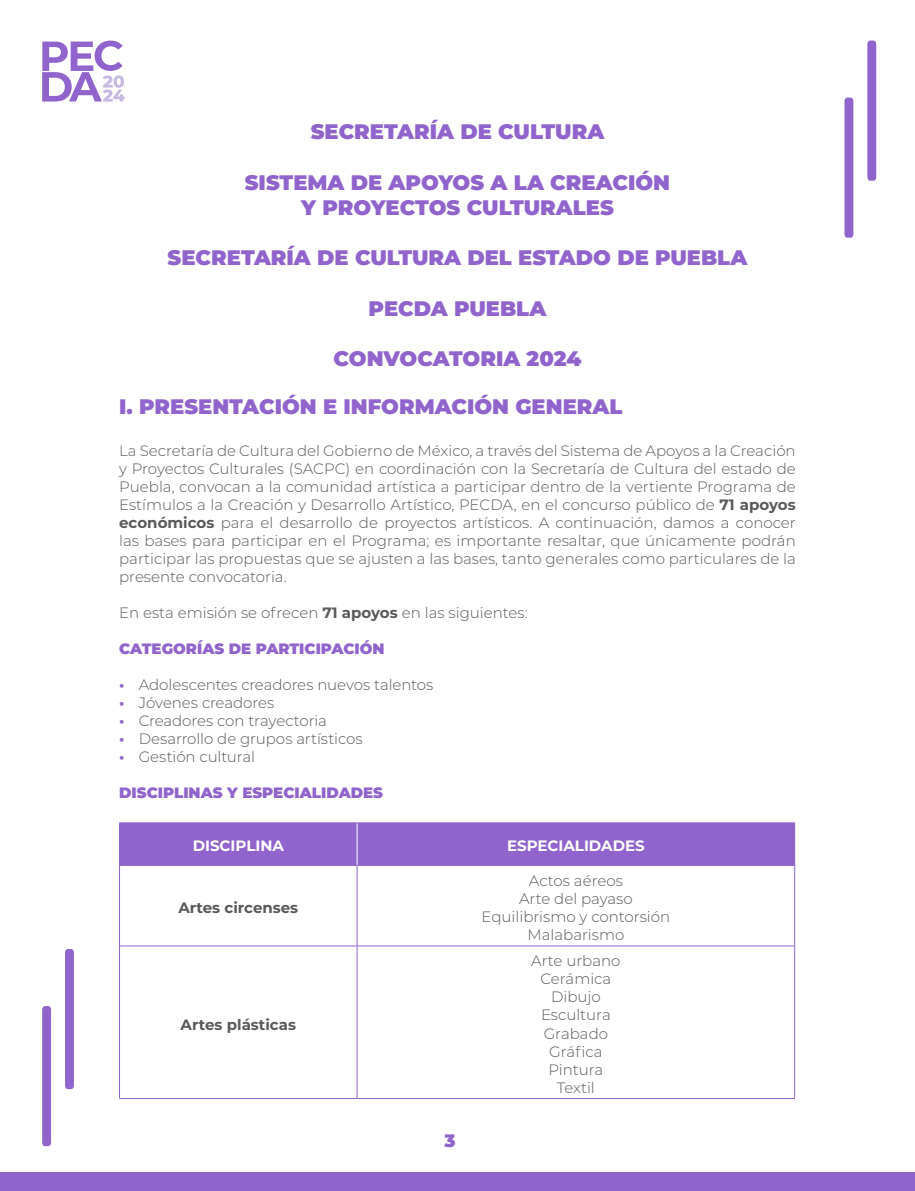
<style>
.page{position:relative;width:915px;height:1191px;background:#fff}
.page>*{position:absolute;margin:0;border:0;box-sizing:border-box;transform-origin:0 0}
.t1{font:900 21px/25.2px "Montserrat";color:#9064cc;text-align:center}
.t2{font:900 18px "Montserrat";color:#9064cc}
.t3{font:300 15px/18px "Montserrat";color:#58595b;text-align:center}
.t4{font:900 15px "Montserrat";color:#9064cc}
.t5{font:700 15px "Montserrat";color:#58595b}
.t6{font:700 15px "Montserrat";color:#fff}
.s1{font-weight:700}
.s2{font-weight:700;color:#9064cc}
</style>
<div class="page">
<div style="left:0;top:1172px;width:914px;height:19px;background:#9064cc"></div>
<svg style="left:867px;top:41px;width:8px;height:140px"></svg>
<svg style="left:844px;top:98px;width:9px;height:140px"></svg>
<svg style="left:65px;top:949px;width:9px;height:140px"></svg>
<svg style="left:42px;top:1006px;width:9px;height:140px"></svg>
<svg style="left:42px;top:41px;width:83px;height:61px"></svg>
<div style="left:120px;top:823px;width:674px;height:42px;background:#9064cc"></div>
<hr style="left:119px;top:865px;width:1px;height:80px;background:#9064cc">
<hr style="left:357px;top:865px;width:1px;height:80px;background:#9064cc">
<hr style="left:794px;top:865px;width:1px;height:80px;background:#9064cc">
<hr style="left:119px;top:945px;width:238px;height:1px;background:#9064cc">
<hr style="left:119px;top:946px;width:1px;height:152px;background:#9064cc">
<hr style="left:357px;top:945px;width:437px;height:1px;background:#9064cc">
<hr style="left:357px;top:946px;width:1px;height:152px;background:#9064cc">
<hr style="left:794px;top:946px;width:1px;height:152px;background:#9064cc">
<hr style="left:356px;top:823px;width:1px;height:42px;background:#fff">
<hr style="left:119px;top:823px;width:1px;height:42px;background:#9064cc">
<hr style="left:119px;top:822px;width:238px;height:1px;background:#9064cc">
<hr style="left:119px;top:1098px;width:238px;height:1px;background:#9064cc">
<hr style="left:357px;top:822px;width:437px;height:1px;background:#9064cc">
<hr style="left:357px;top:1098px;width:437px;height:1px;background:#9064cc">
<hr style="left:794px;top:823px;width:1px;height:42px;background:#9064cc">
<hr style="left:119px;top:865px;width:238px;height:1px;background:#9064cc">
<hr style="left:357px;top:865px;width:437px;height:1px;background:#9064cc">
<h1 class="t1" style="left:310px;top:118px;width:295px">SECRETARÍA DE CULTURA</h1>
<h1 class="t1" style="left:245px;top:168px;width:426px">SISTEMA DE APOYOS A LA CREACIÓN<br>Y PROYECTOS CULTURALES</h1>
<h1 class="t1" style="left:167px;top:244px;width:581px">SECRETARÍA DE CULTURA DEL ESTADO DE PUEBLA</h1>
<h1 class="t1" style="left:368px;top:294px;width:179px">PECDA PUEBLA</h1>
<h1 class="t1" style="left:333px;top:345px;width:249px">CONVOCATORIA 2024</h1>
<h1 class="t1" style="left:119px;top:393px;width:504px">I. PRESENTACIÓN E INFORMACIÓN GENERAL</h1>
<p class="t3" style="left:119px;top:441px;width:678px;text-align:justify">La Secretaría de Cultura del Gobierno de México, a través del Sistema de Apoyos a la Creación y Proyectos Culturales (SACPC) en coordinación con la Secretaría de Cultura del estado de Puebla, convocan a la comunidad artística a participar dentro de la vertiente Programa de Estímulos a la Creación y Desarrollo Artístico, PECDA, en el concurso público de <span class="s1">71 apoyos económicos</span> para el desarrollo de proyectos artísticos. A continuación, damos a conocer las bases para participar en el Programa; es importante resaltar, que únicamente podrán participar las propuestas que se ajusten a las bases, tanto generales como particulares de la presente convocatoria.</p>
<p class="t3" style="left:119px;top:603px;width:410px">En esta emisión se ofrecen <span class="s1">71 apoyos</span> en las siguientes:</p>
<p class="t4" style="left:119px;top:638px;width:267px">CATEGORÍAS DE PARTICIPACIÓN</p>
<p class="t3" style="left:119px;top:675px;width:316px"><span class="s2">•</span> Adolescentes creadores nuevos talentos</p>
<p class="t3" style="left:119px;top:693px;width:156px"><span class="s2">•</span> Jóvenes creadores</p>
<p class="t3" style="left:119px;top:711px;width:209px"><span class="s2">•</span> Creadores con trayectoria</p>
<p class="t3" style="left:119px;top:729px;width:245px"><span class="s2">•</span> Desarrollo de grupos artísticos</p>
<p class="t3" style="left:119px;top:747px;width:137px"><span class="s2">•</span> Gestión cultural</p>
<p class="t4" style="left:119px;top:782px;width:265px">DISCIPLINAS Y ESPECIALIDADES</p>
<p class="t6" style="left:193px;top:835px;width:93px">DISCIPLINA</p>
<p class="t6" style="left:507px;top:835px;width:139px">ESPECIALIDADES</p>
<p class="t5" style="left:178px;top:896px;width:121px">Artes circenses</p>
<p class="t5" style="left:180px;top:1013px;width:117px">Artes plásticas</p>
<p class="t2" style="left:444px;top:1127px;width:13px">3</p>
<p class="t3" style="left:481px;top:871px;width:190px">Actos aéreos<br>Arte del payaso<br>Equilibrismo y contorsión<br>Malabarismo</p>
<p class="t3" style="left:531px;top:951px;width:91px">Arte urbano<br>Cerámica<br>Dibujo<br>Escultura<br>Grabado<br>Gráfica<br>Pintura<br>Textil</p>
</div>
